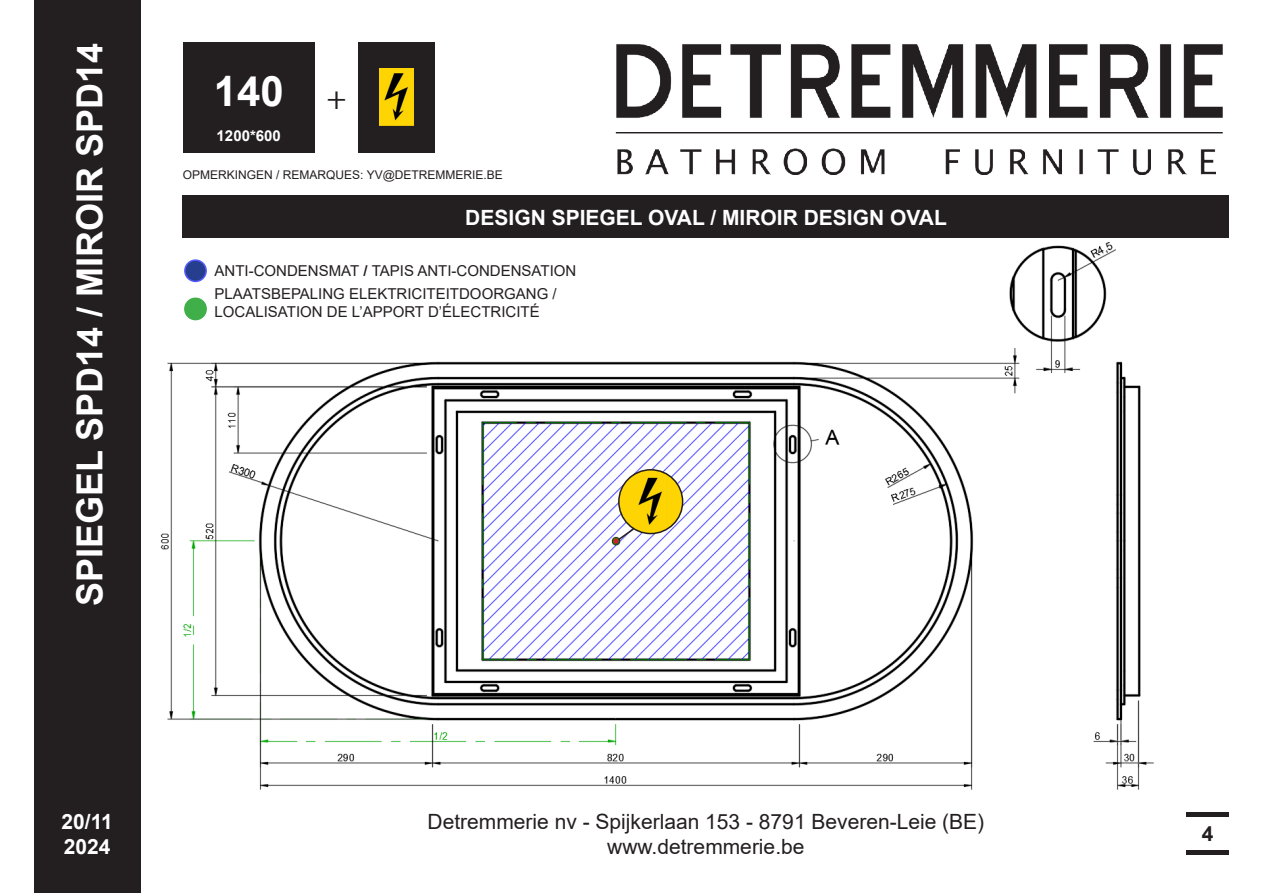
<style>
.page{position:relative;width:1263px;height:893px;background:#fff}
.page>*{position:absolute;margin:0;border:0;box-sizing:border-box;transform-origin:0 0}
.t1{font:700 42px "Arial";color:#fff}
.t2{font:700 36px "Arial";color:#fff}
.t3{font:36px "Minion Pro";color:#231f20}
.t4{font:21px "Arial";color:#231f20}
.t5{font:700 21px "Arial";color:#fff}
.t6{font:700 21px "Arial";color:#231f20}
.t7{font:15px "Arial";color:#231f20}
.t8{font:700 15px "Arial";color:#fff}
.t9{font:12px "Arial";color:#231f20}
.s1{font-weight:700}
</style>
<div class="page">
<div style="left:34px;top:0;width:106px;height:893px;background:#231f20"></div>
<img style="left:616px;top:44px;width:607px;height:130px">
<div style="left:183px;top:196px;width:1046px;height:42px;background:#231f20"></div>
<div style="left:183px;top:43px;width:132px;height:110px;background:#231f20"></div>
<div style="left:1186px;top:812px;width:43px;height:5px;background:#231f20"></div>
<div style="left:1186px;top:850px;width:43px;height:5px;background:#231f20"></div>
<img style="left:160px;top:242px;width:994px;height:548px">
<div style="left:185px;top:260px;width:21px;height:21px;background:#253f8e;border-radius:50%"></div>
<div style="left:184px;top:259px;width:23px;height:23px;border:2px solid #5659fe;border-radius:50%"></div>
<div style="left:184px;top:298px;width:23px;height:22px;background:#40ae49;border:2px solid #40ae49;border-radius:50%"></div>
<div style="left:358px;top:43px;width:77px;height:110px;background:#231f20"></div>
<img style="left:379px;top:68px;width:35px;height:58px">
<div style="left:619px;top:470px;width:64px;height:64px;background:#fed403;border-radius:50%"></div>
<div style="left:618px;top:469px;width:65px;height:65px;border:2px solid #231f20;border-radius:50%"></div>
<svg style="left:616px;top:527px;width:20px;height:15px"></svg>
<img style="left:638px;top:477px;width:24px;height:48px">
<p class="t2" style="left:64px;top:606px;width:565px;rotate:-90deg">SPIEGEL SPD14 / MIROIR SPD14</p>
<p class="t1" style="left:214px;top:61px;width:72px">140</p>
<p class="t8" style="left:217px;top:125px;width:66px">1200*600</p>
<p class="t9" style="left:183px;top:166px;width:322px">OPMERKINGEN / REMARQUES: YV@DETREMMERIE.BE</p>
<p class="t3" style="left:326px;top:73px;width:22px">+</p>
<p class="t5" style="left:465px;top:202px;width:483px">DESIGN SPIEGEL OVAL / MIROIR DESIGN OVAL</p>
<p class="t7" style="left:215px;top:260px;width:363px">ANTI-CONDENSMAT <span class="s1">/</span> TAPIS ANTI-CONDENSATION</p>
<p class="t7" style="left:215px;top:283px;width:344px">PLAATSBEPALING ELEKTRICITEITDOORGANG /</p>
<p class="t7" style="left:215px;top:301px;width:327px">LOCALISATION DE L’APPORT D’ÉLECTRICITÉ</p>
<p class="t5" style="left:61px;top:806px;width:53px">20/11</p>
<p class="t5" style="left:64px;top:831px;width:48px">2024</p>
<p class="t4" style="left:427px;top:807px;width:558px">Detremmerie nv - Spijkerlaan 153 - 8791 Beveren-Leie (BE)</p>
<p class="t4" style="left:607px;top:832px;width:199px">www.detremmerie.be</p>
<p class="t6" style="left:1202px;top:819px;width:13px">4</p>
</div>
